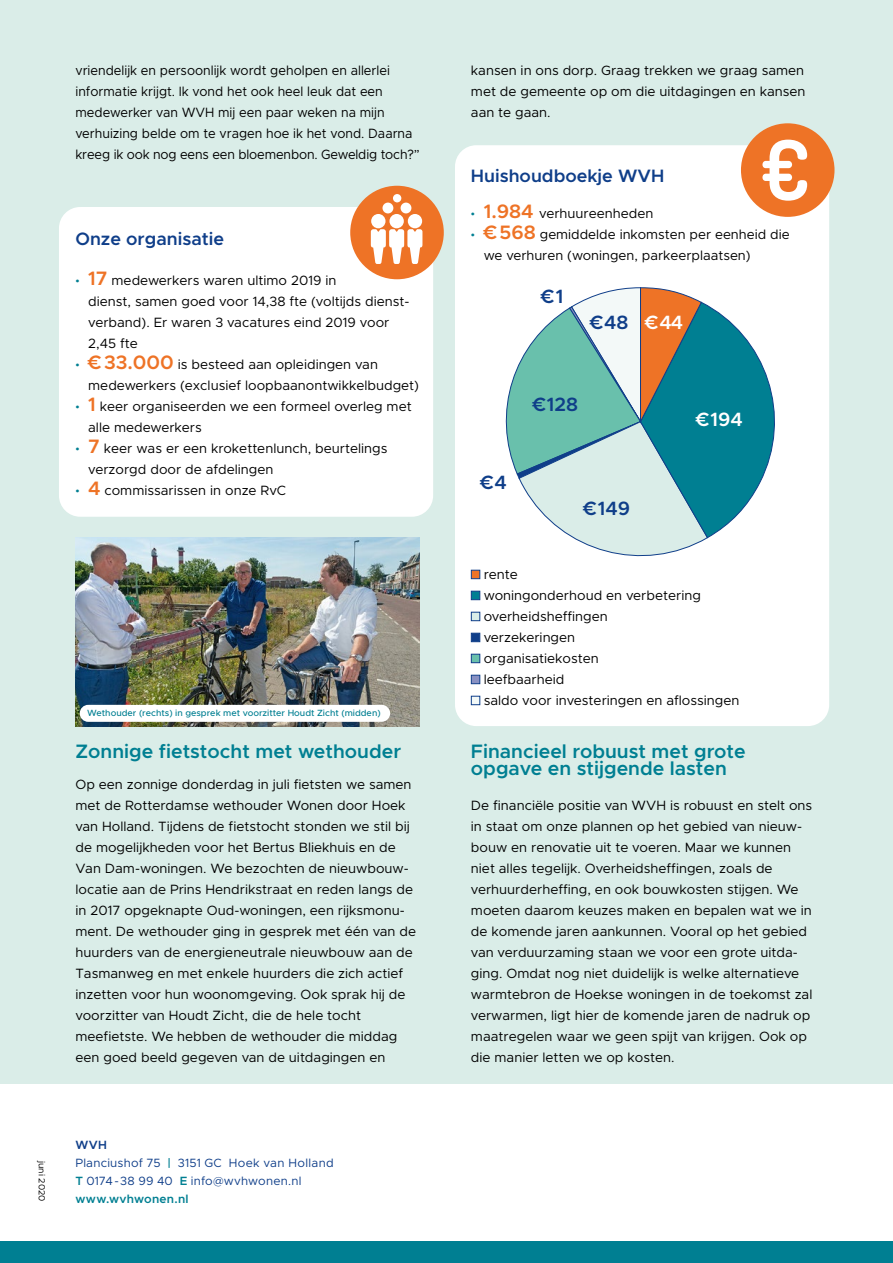
<style>
.page{position:relative;width:893px;height:1263px;background:#fff}
.page>*{position:absolute;margin:0;border:0;box-sizing:border-box;transform-origin:0 0}
.t1{font:600 19.5px/17px "Metropolis";color:#007f92}
.t2{font:600 19.35px "Metropolis";color:#0f3e89}
.t3{font:600 19.35px "Metropolis";color:#fff}
.t4{font:600 18px "Metropolis";color:#0f3e89}
.t5{font:13.5px/21px "Metropolis";color:#000}
.t6{font:13.5px/21px "Metropolis";color:#000;scale:.95 1}
.t7{font:12px/18px "Metropolis";letter-spacing:.02em;color:#0f3e89}
.t8{font:500 9px "Metropolis";color:#007f92}
.t9{font:9px "Metropolis";color:#000}
.s1{font-family:"Dosis";color:#007f92}
.s2{font-weight:600;font-size:19.5px;color:#ee7326}
.s3{font-weight:600}
.s4{font-weight:600;color:#007f92}
.s5{color:#fff}
</style>
<div class="page">
<div style="left:0;top:0;width:893px;height:1083px;background:#daede8"></div>
<div style="left:59px;top:207px;width:374px;height:310px;background:#fff;border-radius:21px"></div>
<div style="left:455px;top:145px;width:374px;height:581px;background:#fff;border-radius:21px"></div>
<svg style="left:505px;top:287px;width:270px;height:270px"></svg>
<img style="left:75px;top:537px;width:345px;height:189px">
<div style="left:0;top:1242px;width:893px;height:21px;background:#007f92"></div>
<div style="left:741px;top:123px;width:93px;height:94px;background:#ee7326;border-radius:50%"></div>
<svg style="left:762px;top:140px;width:45px;height:61px"></svg>
<div style="left:350px;top:186px;width:94px;height:93px;background:#ee7326;border-radius:50%"></div>
<div style="left:371px;top:214px;width:14px;height:14px;background:#fff;border-radius:50%"></div>
<div style="left:389px;top:214px;width:15px;height:14px;background:#fff;border-radius:50%"></div>
<div style="left:408px;top:214px;width:14px;height:14px;background:#fff;border-radius:50%"></div>
<div style="left:393px;top:194px;width:8px;height:8px;background:#fff;border-radius:50%"></div>
<div style="left:401px;top:203px;width:10px;height:10px;background:#fff;border-radius:50%"></div>
<div style="left:382px;top:203px;width:11px;height:10px;background:#fff;border-radius:50%"></div>
<svg style="left:371px;top:229px;width:51px;height:35px"></svg>
<div style="left:471px;top:570px;width:9px;height:9px;background:#ee7326;border:1px solid #0f3e89"></div>
<div style="left:471px;top:591px;width:9px;height:9px;background:#007f92;border:1px solid #0f3e89"></div>
<div style="left:471px;top:612px;width:9px;height:9px;background:#daede8;border:1px solid #0f3e89"></div>
<div style="left:471px;top:633px;width:9px;height:9px;background:#0f3e89;border:1px solid #0f3e89"></div>
<div style="left:471px;top:654px;width:9px;height:9px;background:#69c0ac;border:1px solid #0f3e89"></div>
<div style="left:471px;top:675px;width:9px;height:9px;background:#8991c3;border:1px solid #0f3e89"></div>
<div style="left:471px;top:696px;width:9px;height:9px;background:#f3f9f8;border:1px solid #0f3e89"></div>
<div style="left:80px;top:705px;width:310px;height:17px;background:#fff;border-radius:9px"></div>
<p class="t6" style="left:75px;top:60px;width:364px">vriendelijk en persoonlijk wordt geholpen en allerlei informatie krijgt. Ik vond het ook heel leuk dat een medewerker van WVH mij een paar weken na mijn verhuizing belde om te vragen hoe ik het vond. Daarna kreeg ik ook nog eens een bloemenbon. Geweldig toch?”</p>
<h3 class="t4" style="left:75px;top:227px;width:150px">Onze organisatie</h3>
<p class="t5" style="left:88px;top:270px;width:323px;text-indent:-13px"><span class="s1">•</span> <span class="s2">17</span> medewerkers waren ultimo 2019 in<br>dienst, samen goed voor 14,38 fte (voltijds dienst&shy;verband). Er waren 3 vacatures eind 2019 voor 2,45 fte</p>
<p class="t5" style="left:88px;top:354px;width:332px;text-indent:-13px"><span class="s1">•</span> <span class="s2">€33.000</span> is besteed aan opleidingen van medewerkers (exclusief loopbaanontwikkelbudget)</p>
<p class="t5" style="left:88px;top:396px;width:325px;text-indent:-13px"><span class="s1">•</span> <span class="s2">1</span> keer organiseerden we een formeel overleg met alle medewerkers</p>
<p class="t5" style="left:88px;top:438px;width:301px;text-indent:-13px"><span class="s1">•</span> <span class="s2">7</span> keer was er een krokettenlunch, beurtelings verzorgd door de afdelingen</p>
<p class="t5" style="left:75px;top:480px;width:212px"><span class="s1">•</span> <span class="s2">4</span> commissarissen in onze RvC</p>
<p class="t8" style="left:87px;top:707px;width:295px">Wethouder (rechts) in gesprek met voorzitter Houdt Zicht (midden)</p>
<h1 class="t1" style="left:75px;top:743px;width:327px">Zonnige fietstocht met wethouder</h1>
<p class="t5" style="left:75px;top:774px;width:342px">Op een zonnige donderdag in juli fietsten we samen met de Rotterdamse wethouder Wonen door Hoek van Holland. Tijdens de fietstocht stonden we stil bij de mogelijkheden voor het Bertus Bliekhuis en de Van Dam-woningen. We bezochten de nieuwbouw&shy;locatie aan de Prins Hendrikstraat en reden langs de in 2017 opgeknapte Oud-woningen, een rijksmonu&shy;ment. De wethouder ging in gesprek met één van de huurders van de energieneutrale nieuwbouw aan de Tasmanweg en met enkele huurders die zich actief inzetten voor hun woonomgeving. Ook sprak hij de voorzitter van Houdt Zicht, die de hele tocht meefietste. We hebben de wethouder die middag een goed beeld gegeven van de uitdagingen en</p>
<p class="t9" style="left:48px;top:1161px;width:42px;rotate:90deg">juni 2020</p>
<p class="t7" style="left:75px;top:1136px;width:260px"><span class="s3">WVH<br></span>Planciushof 75 <span class="s4">|</span> 3151 GC Hoek van Holland<br><span class="s4">T</span> 0174-38 99 40 <span class="s4">E</span> info@wvhwonen.nl <span class="s4">www.wvhwonen.nl</span></p>
<p class="t5" style="left:471px;top:60px;width:336px;text-align:justify">kansen in ons dorp. Graag trekken we graag samen met de gemeente op om die uitdagingen en kansen aan te gaan.</p>
<h3 class="t4" style="left:471px;top:164px;width:195px">Huishoudboekje WVH</h3>
<p class="t5" style="left:471px;top:203px;width:184px"><span class="s1">•</span> <span class="s2">1.984</span> verhuureenheden</p>
<p class="t5" style="left:484px;top:224px;width:307px;text-indent:-13px"><span class="s1">•</span> <span class="s2">€568</span> gemiddelde inkomsten per eenheid die we verhuren (woningen, parkeerplaatsen)</p>
<h2 class="t2" style="left:541px;top:284px;width:24px">€1</h2>
<h2 class="t2" style="left:590px;top:310px;width:95px">€48 <span class="s5">€44</span></h2>
<h2 class="t2" style="left:480px;top:470px;width:28px">€4</h2>
<h2 class="t2" style="left:533px;top:392px;width:47px">€128</h2>
<h2 class="t2" style="left:584px;top:496px;width:48px">€149</h2>
<h2 class="t3" style="left:696px;top:407px;width:48px">€194</h2>
<p class="t5" style="left:484px;top:564px;width:257px">rente<br>woningonderhoud en verbetering overheidsheffingen<br>verzekeringen<br>organisatiekosten<br>leefbaarheid<br>saldo voor investeringen en aflossingen</p>
<h1 class="t1" style="left:471px;top:743px;width:276px">Financieel robuust met grote opgave en stijgende lasten</h1>
<p class="t5" style="left:471px;top:795px;width:343px">De financiële positie van WVH is robuust en stelt ons in staat om onze plannen op het gebied van nieuw&shy;bouw en renovatie uit te voeren. Maar we kunnen niet alles tegelijk. Overheidsheffingen, zoals de verhuurderheffing, en ook bouwkosten stijgen. We moeten daarom keuzes maken en bepalen wat we in de komende jaren aankunnen. Vooral op het gebied van verduurzaming staan we voor een grote uitda&shy;ging. Omdat nog niet duidelijk is welke alternatieve warmtebron de Hoekse woningen in de toekomst zal verwarmen, ligt hier de komende jaren de nadruk op maatregelen waar we geen spijt van krijgen. Ook op die manier letten we op kosten.</p>
</div>
